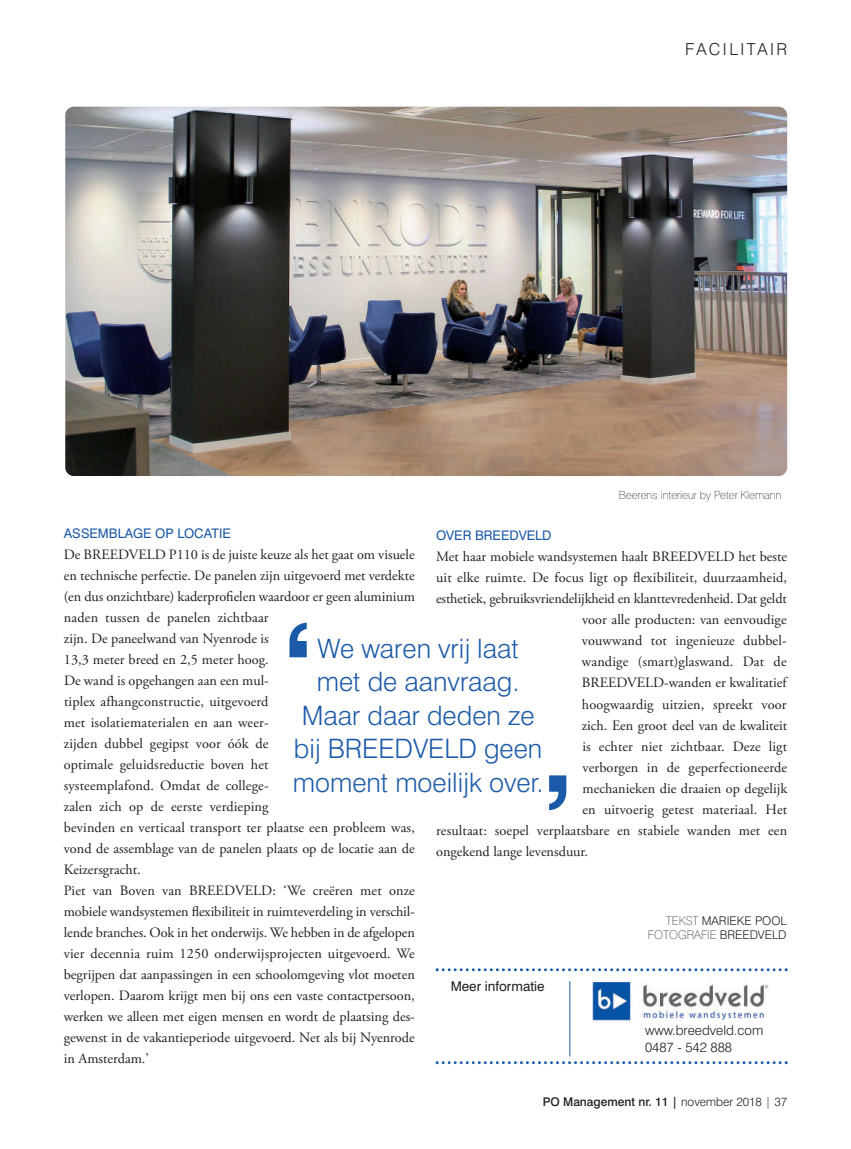
<style>
.page{position:relative;width:851px;height:1149px;background:#fff}
.page>*{position:absolute;margin:0;border:0;box-sizing:border-box;transform-origin:0 0}
.t1{font:700 126.6px "Swiss 721 BT";color:#1b5aa9}
.t2{font:300 26.7px/33.5px "Swiss 721 BT";color:#1b5aa9;text-align:center}
.t3{font:300 16.5px "Swiss 721 BT";letter-spacing:.15em;color:#231f20}
.t4{font:14.25px/21px "Adobe Garamond Pro";color:#231f20}
.t5{font:300 13.5px/16.2px "Swiss 721 BT";color:#231f20}
.t6{font:13.5px "Swiss 721 BT";color:#231f20}
.t7{font:13.2px "Swiss 721 BT";color:#1b5aa9}
.t8{font:300 12px/14.4px "Swiss 721 BT";color:#231f20;text-align:right}
.t9{font:500 12px "Swiss 721 BT";color:#231f20}
.t10{font:100 11.25px "Swiss 721 BT";color:#231f20}
.s1{font-weight:100}
.s2{font-weight:300}
</style>
<div class="page">
<img style="left:65px;top:107px;width:722px;height:369px">
<svg style="left:435px;top:968px;width:352px;height:2px"></svg>
<svg style="left:435px;top:1061px;width:352px;height:2px"></svg>
<img style="left:592px;top:981px;width:177px;height:43px">
<hr style="left:569px;top:980px;width:1px;height:75px;background:#1b5aa9">
<p class="t3" style="left:685px;top:43px;width:103px">FACILITAIR</p>
<p class="t10" style="left:619px;top:490px;width:164px">Beerens interieur by Peter Klemann</p>
<p class="t7" style="left:64px;top:528px;width:169px">ASSEMBLAGE OP LOCATIE</p>
<p class="t4" style="left:64px;top:545px;width:353px">De BREEDVELD P110 is de juiste keuze als het gaat om visuele en technische perfectie. De panelen zijn uitgevoerd met verdekte (en dus onzichtbare) kaderprofielen waardoor er geen aluminium naden tussen de panelen zichtbaar<br>zijn. De paneelwand van Nyenrode is<br>13,3 meter breed en 2,5 meter hoog.<br>De wand is opgehangen aan een mul-<br>tiplex afhangconstructie, uitgevoerd<br>met isolatiematerialen en aan weer-<br>zijden dubbel gegipst voor óók de<br>optimale geluidsreductie boven het<br>systeemplafond. Omdat de college-<br>zalen zich op de eerste verdieping<br>bevinden en verticaal transport ter plaatse een probleem was, vond de assemblage van de panelen plaats op de locatie aan de Keizersgracht.<br>Piet van Boven van BREEDVELD: ‘We creëren met onze mobiele wandsystemen flexibiliteit in ruimteverdeling in verschil&shy;lende branches. Ook in het onderwijs. We hebben in de afgelopen vier decennia ruim 1250 onderwijsprojecten uitgevoerd. We begrijpen dat aanpassingen in een schoolomgeving vlot moeten verlopen. Daarom krijgt men bij ons een vaste contactpersoon, werken we alleen met eigen mensen en wordt de plaatsing des&shy;gewenst in de vakantieperiode uitgevoerd. Net als bij Nyenrode in Amsterdam.’</p>
<p class="t7" style="left:436px;top:530px;width:117px">OVER BREEDVELD</p>
<p class="t4" style="left:436px;top:547px;width:352px">Met haar mobiele wandsystemen haalt BREEDVELD het beste</p>
<p class="t4" style="left:436px;top:568px;width:352px">uit elke ruimte. De focus ligt op flexibiliteit, duurzaamheid,</p>
<p class="t4" style="left:436px;top:589px;width:352px">esthetiek, gebruiksvriendelijkheid en klanttevredenheid. Dat geldt</p>
<p class="t4" style="left:582px;top:610px;width:206px">voor alle producten: van eenvoudige</p>
<p class="t4" style="left:582px;top:631px;width:206px">vouwwand tot ingenieuze dubbel-</p>
<p class="t4" style="left:581px;top:652px;width:206px">wandige (smart)glaswand. Dat de</p>
<p class="t4" style="left:581px;top:673px;width:206px">BREEDVELD-wanden er kwalitatief</p>
<p class="t4" style="left:581px;top:694px;width:206px">hoogwaardig uitzien, spreekt voor</p>
<p class="t4" style="left:581px;top:715px;width:207px">zich. Een groot deel van de kwaliteit</p>
<p class="t4" style="left:582px;top:736px;width:206px">is echter niet zichtbaar. Deze ligt</p>
<p class="t4" style="left:582px;top:757px;width:206px">verborgen in de geperfectioneerde</p>
<p class="t4" style="left:582px;top:778px;width:206px">mechanieken die draaien op degelijk</p>
<p class="t4" style="left:582px;top:799px;width:206px">en uitvoerig getest materiaal. Het</p>
<p class="t4" style="left:436px;top:820px;width:352px">resultaat: soepel verplaatsbare en stabiele wanden met een</p>
<p class="t4" style="left:436px;top:841px;width:153px">ongekend lange levensduur.</p>
<h1 class="t1" style="left:281px;top:625px;width:34px">‘</h1>
<h2 class="t2" style="left:293px;top:634px;width:252px">We waren vrij laat met de aanvraag.<br>Maar daar deden ze bij BREEDVELD geen moment moeilijk over.</h2>
<h1 class="t1" style="left:541px;top:775px;width:34px">’</h1>
<p class="t8" style="left:648px;top:914px;width:140px"><span class="s1">TEKST</span> MARIEKE POOL<br><span class="s1">FOTOGRAFIE</span> BREEDVELD</p>
<p class="t6" style="left:450px;top:980px;width:95px">Meer informatie</p>
<p class="t5" style="left:645px;top:1023px;width:120px">www.breedveld.com<br>0487 - 542 888</p>
<p class="t9" style="left:542px;top:1096px;width:246px">PO Management nr. 11 | <span class="s2">november 2018 | 37</span></p>
</div>
